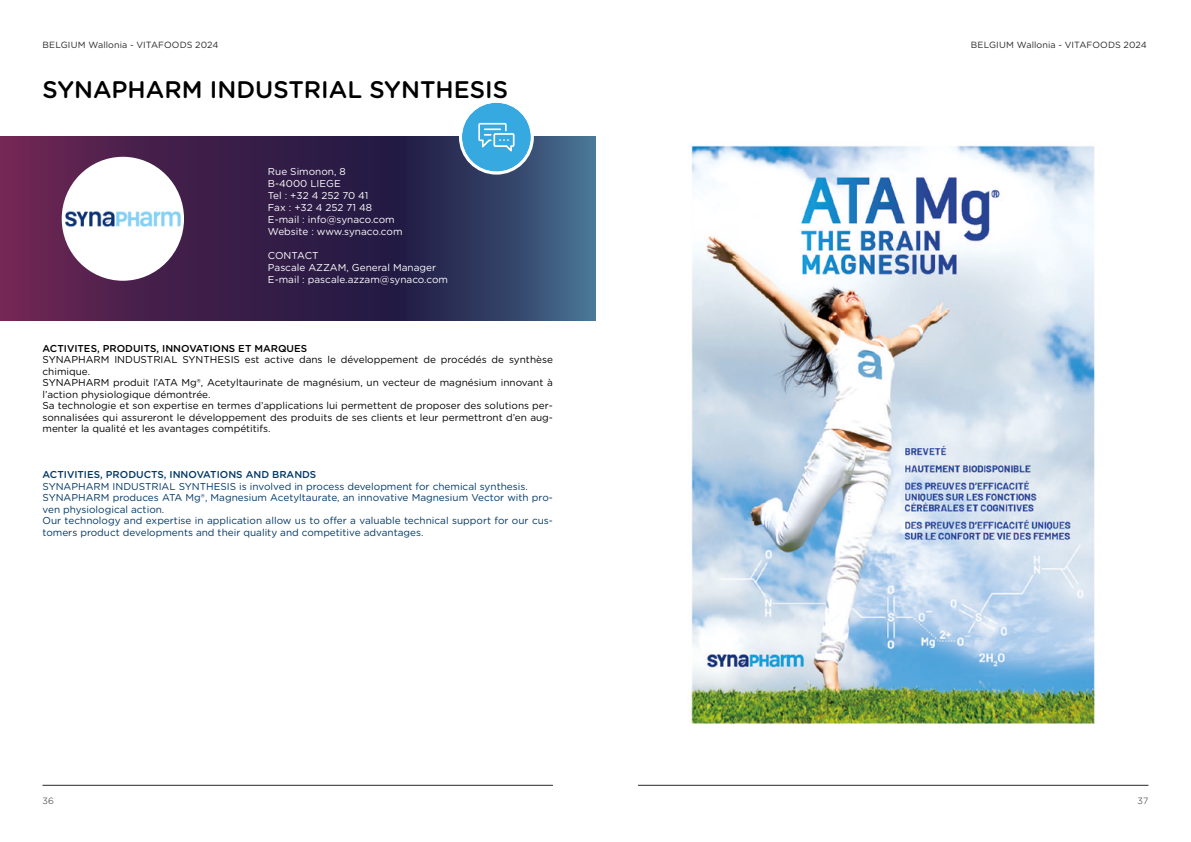
<style>
.page{position:relative;width:1191px;height:842px;background:#fff}
.page>*{position:absolute;margin:0;border:0;box-sizing:border-box;transform-origin:0 0}
.t1{font:500 24px "Gotham Rounded";color:#000}
.t2{font:10px/11.5px "Gotham Rounded";color:#000}
.t3{font:10px/11.5px "Gotham Rounded";color:#003866}
.t4{font:10px/12px "Gotham Rounded";color:#fff}
.t5{font:500 10px "Gotham Rounded";color:#003866}
.t6{font:500 10px "Gotham Rounded";color:#000}
.t7{font:9px "Gotham Rounded";letter-spacing:.005em;color:#282827}
.t8{font:300 9px "Gotham Rounded";color:#282827}
</style>
<div class="page">
<svg style="left:0;top:137px;width:595px;height:183px;background:#3d2c55"></svg>
<div style="left:63px;top:158px;width:119px;height:121px;background:#fff;border-radius:50%"></div>
<img style="left:66px;top:211px;width:114px;height:16px">
<div style="left:62px;top:157px;width:122px;height:124px;border:3px solid #fff;border-radius:50%"></div>
<hr style="left:43px;top:785px;width:510px;height:1px;background:#282827">
<hr style="left:638px;top:785px;width:510px;height:1px;background:#282827">
<svg style="left:460px;top:102px;width:72px;height:71px"></svg>
<img style="left:691px;top:145px;width:404px;height:579px">
<p class="t7" style="left:43px;top:39px;width:177px">BELGIUM Wallonia - VITAFOODS 2024</p>
<p class="t7" style="left:971px;top:39px;width:177px">BELGIUM Wallonia - VITAFOODS 2024</p>
<h1 class="t1" style="left:43px;top:72px;width:467px">SYNAPHARM INDUSTRIAL SYNTHESIS</h1>
<p class="t4" style="left:268px;top:165px;width:136px">Rue Simonon, 8<br>B-4000 LIEGE<br>Tel : +32 4 252 70 41<br>Fax : +32 4 252 71 48<br>E-mail : info@synaco.com<br>Website : www.synaco.com</p>
<p class="t4" style="left:268px;top:249px;width:181px">CONTACT<br>Pascale AZZAM, General Manager<br>E-mail : pascale.azzam@synaco.com</p>
<p class="t6" style="left:43px;top:341px;width:266px">ACTIVITES, PRODUITS, INNOVATIONS ET MARQUES</p>
<p class="t2" style="left:43px;top:353px;width:512px">SYNAPHARM INDUSTRIAL SYNTHESIS est active dans le développement de procédés de synthèse chimique.<br>SYNAPHARM produit l’ATA Mg®, Acetyltaurinate de magnésium, un vecteur de magnésium innovant à l’action physiologique démontrée.<br>Sa technologie et son expertise en termes d’applications lui permettent de proposer des solutions per&shy;sonnalisées qui assureront le développement des produits de ses clients et leur permettront d’en aug&shy;menter la qualité et les avantages compétitifs.</p>
<p class="t5" style="left:43px;top:467px;width:275px">ACTIVITIES, PRODUCTS, INNOVATIONS AND BRANDS</p>
<p class="t3" style="left:43px;top:480px;width:512px">SYNAPHARM INDUSTRIAL SYNTHESIS is involved in process development for chemical synthesis.<br>SYNAPHARM produces ATA Mg®, Magnesium Acetyltaurate, an innovative Magnesium Vector with pro&shy;ven physiological action.<br>Our technology and expertise in application allow us to offer a valuable technical support for our cus&shy;tomers product developments and their quality and competitive advantages.</p>
<p class="t8" style="left:43px;top:795px;width:13px">36</p>
<p class="t8" style="left:1137px;top:795px;width:12px">37</p>
</div>
